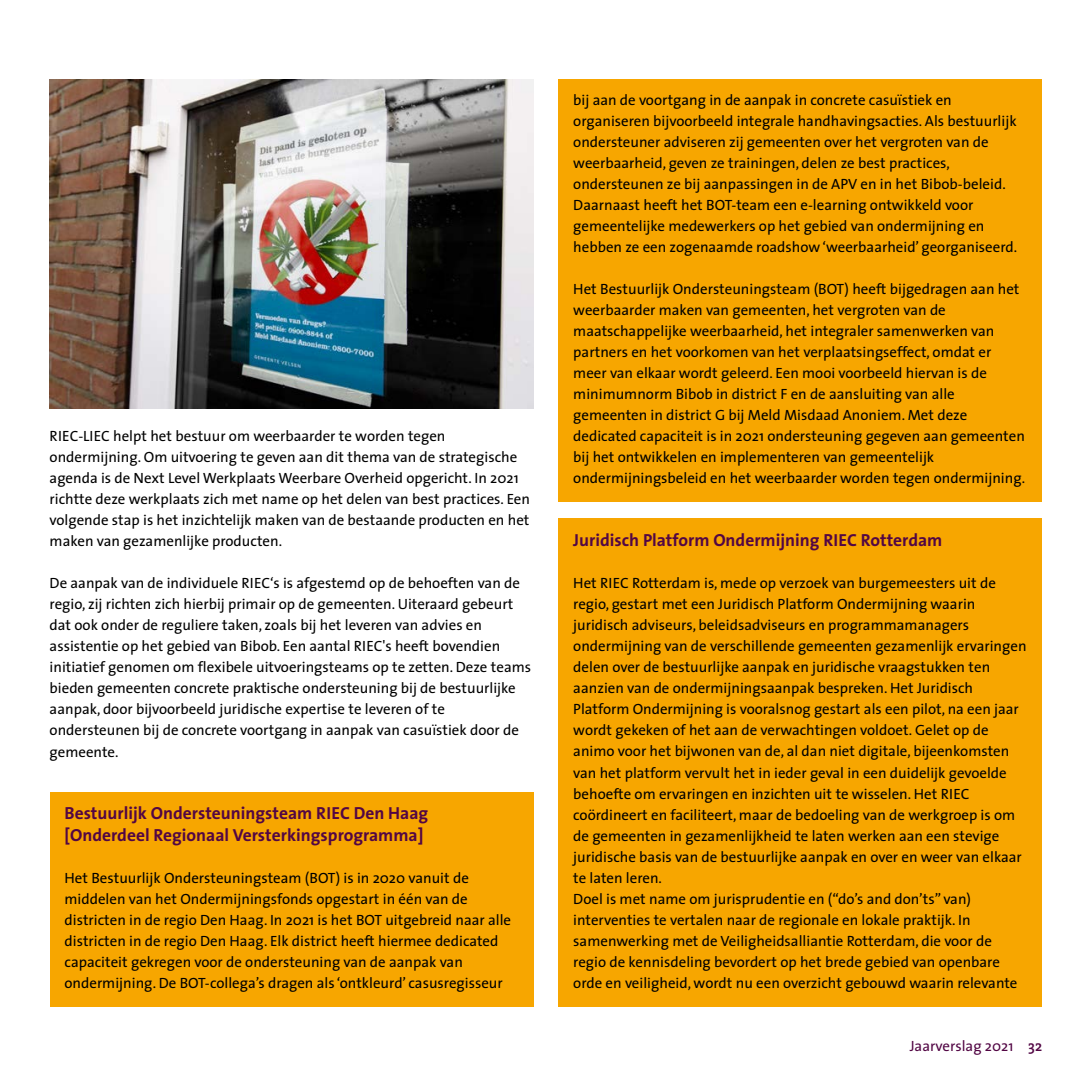
<style>
.page{position:relative;width:1092px;height:1092px;background:#fff}
.page>*{position:absolute;margin:0;border:0;box-sizing:border-box;transform-origin:0 0}
.t1{font:700 17.5px/21px "The Sans";color:#520644}
.t2{font:14.88px/21px "The Sans";color:#000}
.t3{font:14.88px "The Sans";color:#520644}
.s1{font-family:"The Serif";font-weight:600}
</style>
<div class="page">
<div style="left:50px;top:791px;width:483px;height:69px;background:#f7a600"></div>
<div style="left:50px;top:856px;width:483px;height:150px;background:#f7a600"></div>
<img style="left:50px;top:79px;width:483px;height:330px">
<div style="left:558px;top:79px;width:484px;height:192px;background:#f7a600"></div>
<div style="left:558px;top:268px;width:484px;height:234px;background:#f7a600"></div>
<div style="left:558px;top:518px;width:484px;height:48px;background:#f7a600"></div>
<div style="left:558px;top:562px;width:484px;height:339px;background:#f7a600"></div>
<div style="left:558px;top:877px;width:484px;height:129px;background:#f7a600"></div>
<p class="t2" style="left:50px;top:425px;width:482px">RIEC-LIEC helpt het bestuur om weerbaarder te worden tegen ondermijning. Om uitvoering te geven aan dit thema van de strategische agenda is de Next Level Werkplaats Weerbare Overheid opgericht. In 2021 richtte deze werkplaats zich met name op het delen van best practices. Een volgende stap is het inzichtelijk maken van de bestaande producten en het maken van gezamenlijke producten.</p>
<p class="t2" style="left:50px;top:572px;width:483px">De aanpak van de individuele RIEC‘s is afgestemd op de behoeften van de regio, zij richten zich hierbij primair op de gemeenten. Uiteraard gebeurt dat ook onder de reguliere taken, zoals bij het leveren van advies en assistentie op het gebied van Bibob. Een aantal RIEC's heeft bovendien initiatief genomen om flexibele uitvoeringsteams op te zetten. Deze teams bieden gemeenten concrete praktische ondersteuning bij de bestuurlijke aanpak, door bijvoorbeeld juridische expertise te leveren of te ondersteunen bij de concrete voortgang in aanpak van casuïstiek door de gemeente.</p>
<p class="t1" style="left:64px;top:802px;width:365px">Bestuurlijk Ondersteuningsteam RIEC Den Haag [Onderdeel Regionaal Versterkingsprogramma]</p>
<p class="t2" style="left:64px;top:866px;width:448px">Het Bestuurlijk Ondersteuningsteam (BOT) is in 2020 vanuit de middelen van het Ondermijningsfonds opgestart in één van de districten in de regio Den Haag. In 2021 is het BOT uitgebreid naar alle districten in de regio Den Haag. Elk district heeft hiermee dedicated capaciteit gekregen voor de ondersteuning van de aanpak van ondermijning. De BOT-collega’s dragen als ‘ontkleurd’ casusregisseur</p>
<p class="t2" style="left:573px;top:89px;width:445px">bij aan de voortgang in de aanpak in concrete casuïstiek en organiseren bijvoorbeeld integrale handhavingsacties. Als bestuurlijk ondersteuner adviseren zij gemeenten over het vergroten van de weerbaarheid, geven ze trainingen, delen ze best practices, ondersteunen ze bij aanpassingen in de APV en in het Bibob-beleid.<br>Daarnaast heeft het BOT-team een e-learning ontwikkeld voor gemeentelijke medewerkers op het gebied van ondermijning en hebben ze een zogenaamde roadshow ‘weerbaarheid’ georganiseerd.</p>
<p class="t2" style="left:573px;top:278px;width:453px">Het Bestuurlijk Ondersteuningsteam (BOT) heeft bijgedragen aan het weerbaarder maken van gemeenten, het vergroten van de maatschappelijke weerbaarheid, het integraler samenwerken van partners en het voorkomen van het verplaatsingseffect, omdat er meer van elkaar wordt geleerd. Een mooi voorbeeld hiervan is de minimumnorm Bibob in district F en de aansluiting van alle gemeenten in district G bij Meld Misdaad Anoniem. Met deze dedicated capaciteit is in 2021 ondersteuning gegeven aan gemeenten bij het ontwikkelen en implementeren van gemeentelijk ondermijningsbeleid en het weerbaarder worden tegen ondermijning.</p>
<p class="t1" style="left:573px;top:529px;width:370px">Juridisch Platform Ondermijning RIEC Rotterdam</p>
<p class="t2" style="left:573px;top:572px;width:455px">Het RIEC Rotterdam is, mede op verzoek van burgemeesters uit de regio, gestart met een Juridisch Platform Ondermijning waarin juridisch adviseurs, beleidsadviseurs en programmamanagers ondermijning van de verschillende gemeenten gezamenlijk ervaringen delen over de bestuurlijke aanpak en juridische vraagstukken ten aanzien van de ondermijningsaanpak bespreken. Het Juridisch Platform Ondermijning is vooralsnog gestart als een pilot, na een jaar wordt gekeken of het aan de verwachtingen voldoet. Gelet op de animo voor het bijwonen van de, al dan niet digitale, bijeenkomsten van het platform vervult het in ieder geval in een duidelijk gevoelde behoefte om ervaringen en inzichten uit te wisselen. Het RIEC coördineert en faciliteert, maar de bedoeling van de werkgroep is om de gemeenten in gezamenlijkheid te laten werken aan een stevige juridische basis van de bestuurlijke aanpak en over en weer van elkaar te laten leren.<br>Doel is met name om jurisprudentie en (“do’s and don’ts” van) interventies te vertalen naar de regionale en lokale praktijk. In samenwerking met de Veiligheidsalliantie Rotterdam, die voor de regio de kennisdeling bevordert op het brede gebied van openbare orde en veiligheid, wordt nu een overzicht gebouwd waarin relevante</p>
<p class="t3" style="left:909px;top:1033px;width:134px">Jaarverslag 2021 <span class="s1">32</span></p>
</div>
